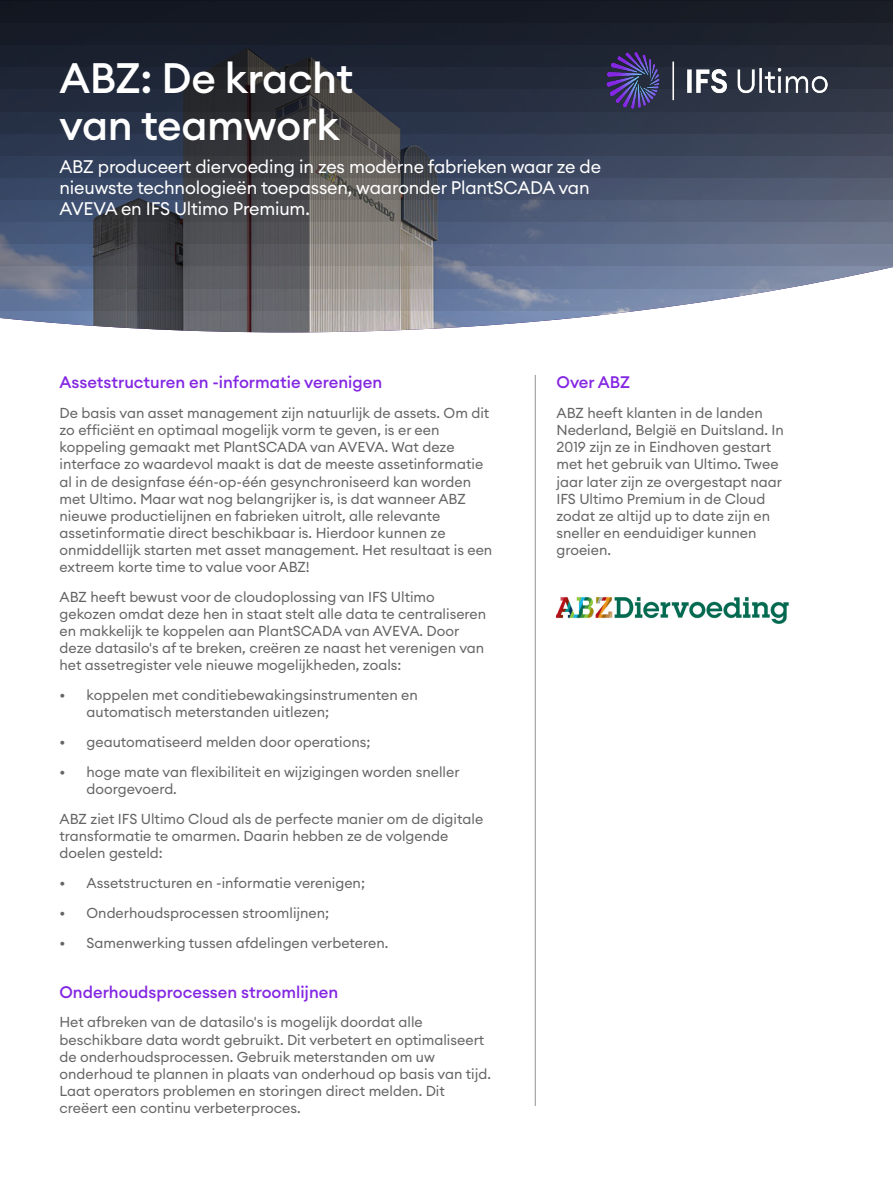
<style>
.page{position:relative;width:893px;height:1191px;background:#fff}
.page>*{position:absolute;margin:0;border:0;box-sizing:border-box;transform-origin:0 0}
.t1{font:500 42px/46.2px "Euclid Circular A";letter-spacing:-.01em;color:#fff}
.t2{font:18px/21px "Euclid Circular A";letter-spacing:-.01em;color:#fff}
.t3{font:500 16.5px "Euclid Circular A";color:#8427e2}
.t4{font:14.25px/17.1px "Euclid Circular A";color:#656565}
</style>
<div class="page">
<svg style="left:0;top:0;width:893px;height:332px;background:#4b5261"></svg>
<img style="left:604px;top:48px;width:229px;height:64px">
<hr style="left:535px;top:375px;width:1px;height:731px;background:#919191">
<img style="left:556px;top:597px;width:233px;height:27px">
<h1 class="t1" style="left:60px;top:55px;width:295px">ABZ: De kracht van teamwork</h1>
<p class="t2" style="left:60px;top:156px;width:543px">ABZ produceert diervoeding in zes moderne fabrieken waar ze de nieuwste technologieën toepassen, waaronder PlantSCADA van<br>AVEVA en IFS Ultimo Premium.</p>
<p class="t3" style="left:60px;top:372px;width:324px">Assetstructuren en -informatie verenigen</p>
<p class="t4" style="left:60px;top:404px;width:434px">De basis van asset management zijn natuurlijk de assets. Om dit zo efficiënt en optimaal mogelijk vorm te geven, is er een koppeling gemaakt met PlantSCADA van AVEVA. Wat deze interface zo waardevol maakt is dat de meeste assetinformatie al in de designfase één-op-één gesynchroniseerd kan worden met Ultimo. Maar wat nog belangrijker is, is dat wanneer ABZ nieuwe productielijnen en fabrieken uitrolt, alle relevante assetinformatie direct beschikbaar is. Hierdoor kunnen ze onmiddellijk starten met asset management. Het resultaat is een extreem korte time to value voor ABZ!</p>
<p class="t4" style="left:60px;top:588px;width:428px">ABZ heeft bewust voor de cloudoplossing van IFS Ultimo gekozen omdat deze hen in staat stelt alle data te centraliseren en makkelijk te koppelen aan PlantSCADA van AVEVA. Door deze datasilo's af te breken, creëren ze naast het verenigen van het assetregister vele nieuwe mogelijkheden, zoals:</p>
<p class="t4" style="left:87px;top:686px;width:333px;text-indent:-27px">• koppelen met conditiebewakingsinstrumenten en automatisch meterstanden uitlezen;</p>
<p class="t4" style="left:60px;top:733px;width:313px">• geautomatiseerd melden door operations;</p>
<p class="t4" style="left:87px;top:763px;width:375px;text-indent:-27px">• hoge mate van flexibiliteit en wijzigingen worden sneller doorgevoerd.</p>
<p class="t4" style="left:60px;top:810px;width:425px">ABZ ziet IFS Ultimo Cloud als de perfecte manier om de digitale transformatie te omarmen. Daarin hebben ze de volgende doelen gesteld:</p>
<p class="t4" style="left:60px;top:874px;width:307px">• Assetstructuren en -informatie verenigen;</p>
<p class="t4" style="left:60px;top:904px;width:271px">• Onderhoudsprocessen stroomlijnen;</p>
<p class="t4" style="left:60px;top:934px;width:330px">• Samenwerking tussen afdelingen verbeteren.</p>
<p class="t3" style="left:60px;top:981px;width:280px">Onderhoudsprocessen stroomlijnen</p>
<p class="t4" style="left:60px;top:1013px;width:433px">Het afbreken van de datasilo's is mogelijk doordat alle beschikbare data wordt gebruikt. Dit verbetert en optimaliseert de onderhoudsprocessen. Gebruik meterstanden om uw onderhoud te plannen in plaats van onderhoud op basis van tijd.<br>Laat operators problemen en storingen direct melden. Dit creëert een continu verbeterproces.</p>
<p class="t3" style="left:556px;top:372px;width:75px">Over ABZ</p>
<p class="t4" style="left:556px;top:404px;width:229px">ABZ heeft klanten in de landen<br>Nederland, België en Duitsland. In<br>2019 zijn ze in Eindhoven gestart met het gebruik van Ultimo. Twee jaar later zijn ze overgestapt naar<br>IFS Ultimo Premium in de Cloud zodat ze altijd up to date zijn en sneller en eenduidiger kunnen groeien.</p>
</div>
